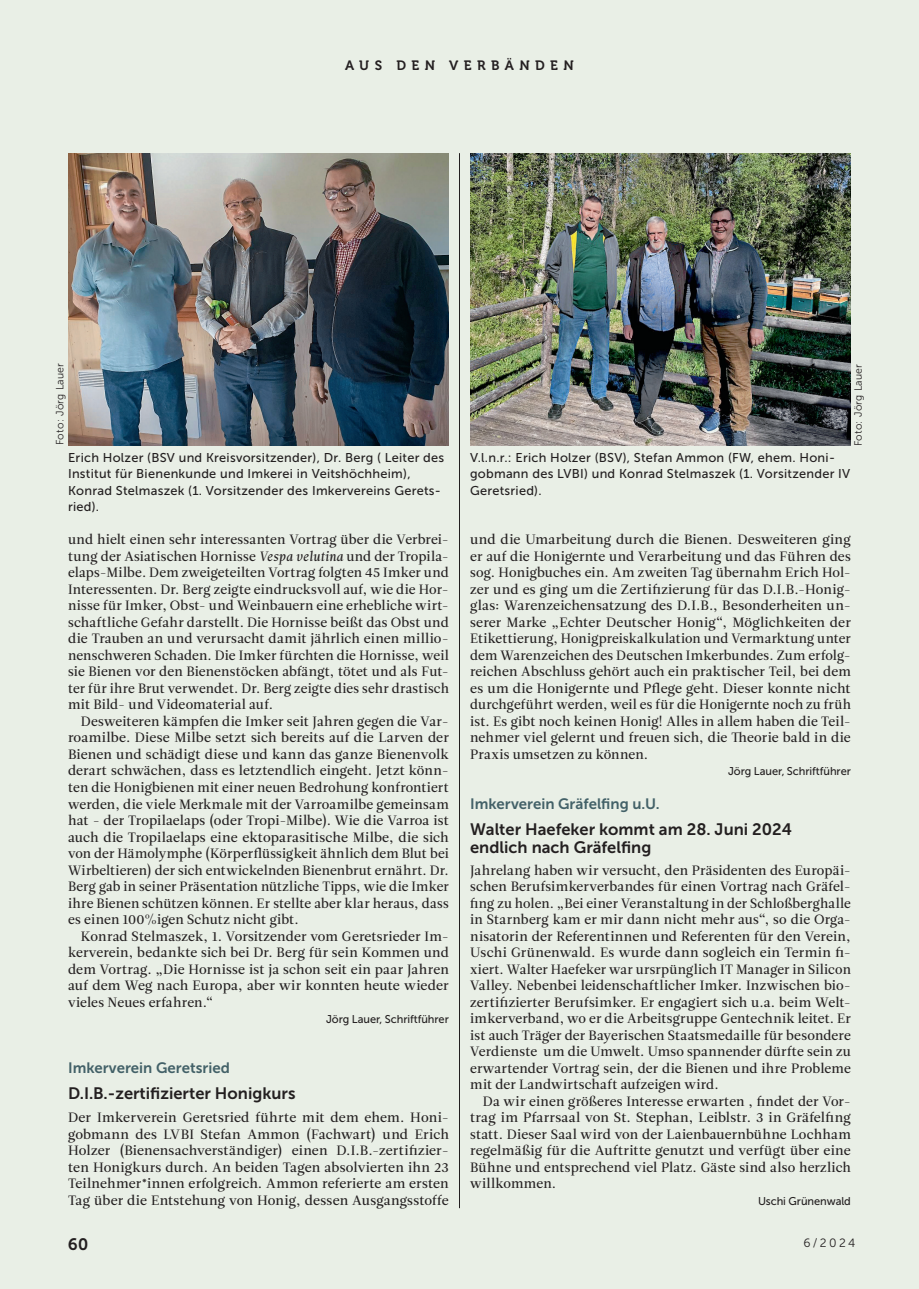
<style>
.page{position:relative;width:919px;height:1289px;background:#fff}
.page>*{position:absolute;margin:0;border:0;box-sizing:border-box;transform-origin:0 0}
.t1{font:16.5px/18px "Museo Sans 700";color:#231f20}
.t2{font:16.5px "Museo 700";color:#231f20}
.t3{font:15px "Museo Sans 700";color:#436168}
.t4{font:13.5px/16.5px "Leitura Roman 2";letter-spacing:.005em;color:#231f20;text-align:justify}
.t5{font:13.5px "Museo 700";letter-spacing:.4em;color:#241f21}
.t6{font:12.75px/16.5px "Museo Sans 500";letter-spacing:.02em;color:#231f20}
.t7{font:12px "Museo Sans 300";color:#231f20}
.t8{font:11.25px "Museo Sans 500";letter-spacing:-.005em;color:#231f20}
.t9{font:10.5px "Museo Sans 300";letter-spacing:.02em;color:#231f20}
.s1{font-family:"Leitura Italic 2"}
</style>
<div class="page">
<div style="left:906px;top:0;width:12px;height:1288px;background:#e9efe6"></div>
<div style="left:0;top:0;width:906px;height:1288px;background:#e9efe6"></div>
<hr style="left:459px;top:153px;width:1px;height:1055px;background:#231f20">
<img style="left:68px;top:153px;width:381px;height:292px">
<img style="left:470px;top:153px;width:380px;height:292px">
<p class="t9" style="left:54px;top:445px;width:84px;rotate:-90deg">Foto: Jörg Lauer</p>
<p class="t5" style="left:345px;top:57px;width:230px">AUS DEN VERBÄNDEN</p>
<p class="t9" style="left:852px;top:446px;width:84px;rotate:-90deg">Foto: Jörg Lauer</p>
<p class="t6" style="left:68px;top:449px;width:377px">Erich Holzer (BSV und Kreisvorsitzender), Dr. Berg ( Leiter des Institut für Bienenkunde und Imkerei in Veitshöchheim), Konrad Stelmaszek (1. Vorsitzender des Imkervereins Gerets&shy;ried).</p>
<p class="t4" style="left:68px;top:531px;width:382px">und hielt einen sehr interessanten Vortrag über die Verbrei&shy;tung der Asiatischen Hornisse <span class="s1">Vespa velutina</span> und der Tropila&shy;elaps-Milbe. Dem zweigeteilten Vortrag folgten 45 Imker und Interessenten. Dr. Berg zeigte eindrucksvoll auf, wie die Hor&shy;nisse für Imker, Obst- und Weinbauern eine erhebliche wirt&shy;schaftliche Gefahr darstellt. Die Hornisse beißt das Obst und die Trauben an und verursacht damit jährlich einen millio&shy;nenschweren Schaden. Die Imker fürchten die Hornisse, weil sie Bienen vor den Bienenstöcken abfängt, tötet und als Fut&shy;ter für ihre Brut verwendet. Dr. Berg zeigte dies sehr drastisch mit Bild- und Videomaterial auf.</p>
<p class="t4" style="left:68px;top:713px;width:382px;text-indent:13px">Desweiteren kämpfen die Imker seit Jahren gegen die Var&shy;roamilbe. Diese Milbe setzt sich bereits auf die Larven der Bienen und schädigt diese und kann das ganze Bienenvolk derart schwächen, dass es letztendlich eingeht. Jetzt könn&shy;ten die Honigbienen mit einer neuen Bedrohung konfrontiert werden, die viele Merkmale mit der Varroamilbe gemeinsam hat - der Tropilaelaps (oder Tropi-Milbe). Wie die Varroa ist auch die Tropilaelaps eine ektoparasitische Milbe, die sich von der Hämolymphe (Körperflüssigkeit ähnlich dem Blut bei Wirbeltieren) der sich entwickelnden Bienenbrut ernährt. Dr.<br>Berg gab in seiner Präsentation nützliche Tipps, wie die Imker ihre Bienen schützen können. Er stellte aber klar heraus, dass es einen 100%igen Schutz nicht gibt.</p>
<p class="t4" style="left:68px;top:927px;width:382px;text-indent:13px">Konrad Stelmaszek, 1. Vorsitzender vom Geretsrieder Im&shy;kerverein, bedankte sich bei Dr. Berg für sein Kommen und dem Vortrag. „Die Hornisse ist ja schon seit ein paar Jahren auf dem Weg nach Europa, aber wir konnten heute wieder vieles Neues erfahren.“</p>
<p class="t8" style="left:326px;top:1013px;width:124px">Jörg Lauer, Schriftführer</p>
<p class="t3" style="left:68px;top:1059px;width:163px">Imkerverein Geretsried</p>
<p class="t1" style="left:68px;top:1084px;width:229px">D.I.B.-zertifizierter Honigkurs</p>
<p class="t4" style="left:68px;top:1109px;width:382px">Der Imkerverein Geretsried führte mit dem ehem. Honi&shy;gobmann des LVBI Stefan Ammon (Fachwart) und Erich Holzer (Bienensachverständiger) einen D.I.B.-zertifizier&shy;ten Honigkurs durch. An beiden Tagen absolvierten ihn 23<br>Teilnehmer*innen erfolgreich. Ammon referierte am ersten Tag über die Entstehung von Honig, dessen Ausgangsstoffe</p>
<p class="t6" style="left:470px;top:449px;width:381px">V.l.n.r.: Erich Holzer (BSV), Stefan Ammon (FW, ehem. Honi&shy;gobmann des LVBI) und Konrad Stelmaszek (1. Vorsitzender IV<br>Geretsried).</p>
<p class="t4" style="left:470px;top:531px;width:382px">und die Umarbeitung durch die Bienen. Desweiteren ging er auf die Honigernte und Verarbeitung und das Führen des sog. Honigbuches ein. Am zweiten Tag übernahm Erich Hol&shy;zer und es ging um die Zertifizierung für das D.I.B.-Honig&shy;glas: Warenzeichensatzung des D.I.B., Besonderheiten un&shy;serer Marke „Echter Deutscher Honig“, Möglichkeiten der Etikettierung, Honigpreiskalkulation und Vermarktung unter dem Warenzeichen des Deutschen Imkerbundes. Zum erfolg&shy;reichen Abschluss gehört auch ein praktischer Teil, bei dem es um die Honigernte und Pflege geht. Dieser konnte nicht durchgeführt werden, weil es für die Honigernte noch zu früh ist. Es gibt noch keinen Honig! Alles in allem haben die Teil&shy;nehmer viel gelernt und freuen sich, die Theorie bald in die Praxis umsetzen zu können.</p>
<p class="t8" style="left:728px;top:765px;width:124px">Jörg Lauer, Schriftführer</p>
<p class="t3" style="left:470px;top:795px;width:191px">Imkerverein Gräfelfing u.U.</p>
<p class="t1" style="left:470px;top:820px;width:323px">Walter Haefeker kommt am 28. Juni 2024 endlich nach Gräfelfing</p>
<p class="t4" style="left:470px;top:861px;width:382px">Jahrelang haben wir versucht, den Präsidenten des Europäi&shy;schen Berufsimkerverbandes für einen Vortrag nach Gräfel&shy;fing zu holen. „Bei einer Veranstaltung in der Schloßberghalle in Starnberg kam er mir dann nicht mehr aus“, so die Orga&shy;nisatorin der Referentinnen und Referenten für den Verein, Uschi Grünenwald. Es wurde dann sogleich ein Termin fi&shy;xiert. Walter Haefeker war ursrpünglich IT Manager in Silicon Valley. Nebenbei leidenschaftlicher Imker. Inzwischen bio&shy;zertifizierter Berufsimker. Er engagiert sich u.a. beim Welt&shy;imkerverband, wo er die Arbeitsgruppe Gentechnik leitet. Er ist auch Träger der Bayerischen Staatsmedaille für besondere Verdienste um die Umwelt. Umso spannender dürfte sein zu erwartender Vortrag sein, der die Bienen und ihre Probleme mit der Landwirtschaft aufzeigen wird.</p>
<p class="t4" style="left:470px;top:1092px;width:382px;text-indent:13px">Da wir einen größeres Interesse erwarten , findet der Vor&shy;trag im Pfarrsaal von St. Stephan, Leiblstr. 3 in Gräfelfing statt. Dieser Saal wird von der Laienbauernbühne Lochham regelmäßig für die Auftritte genutzt und verfügt über eine Bühne und entsprechend viel Platz. Gäste sind also herzlich willkommen.</p>
<p class="t8" style="left:758px;top:1194px;width:94px">Uschi Grünenwald</p>
<p class="t2" style="left:68px;top:1235px;width:22px">60</p>
<p class="t7" style="left:803px;top:1236px;width:53px">6/2024</p>
</div>
